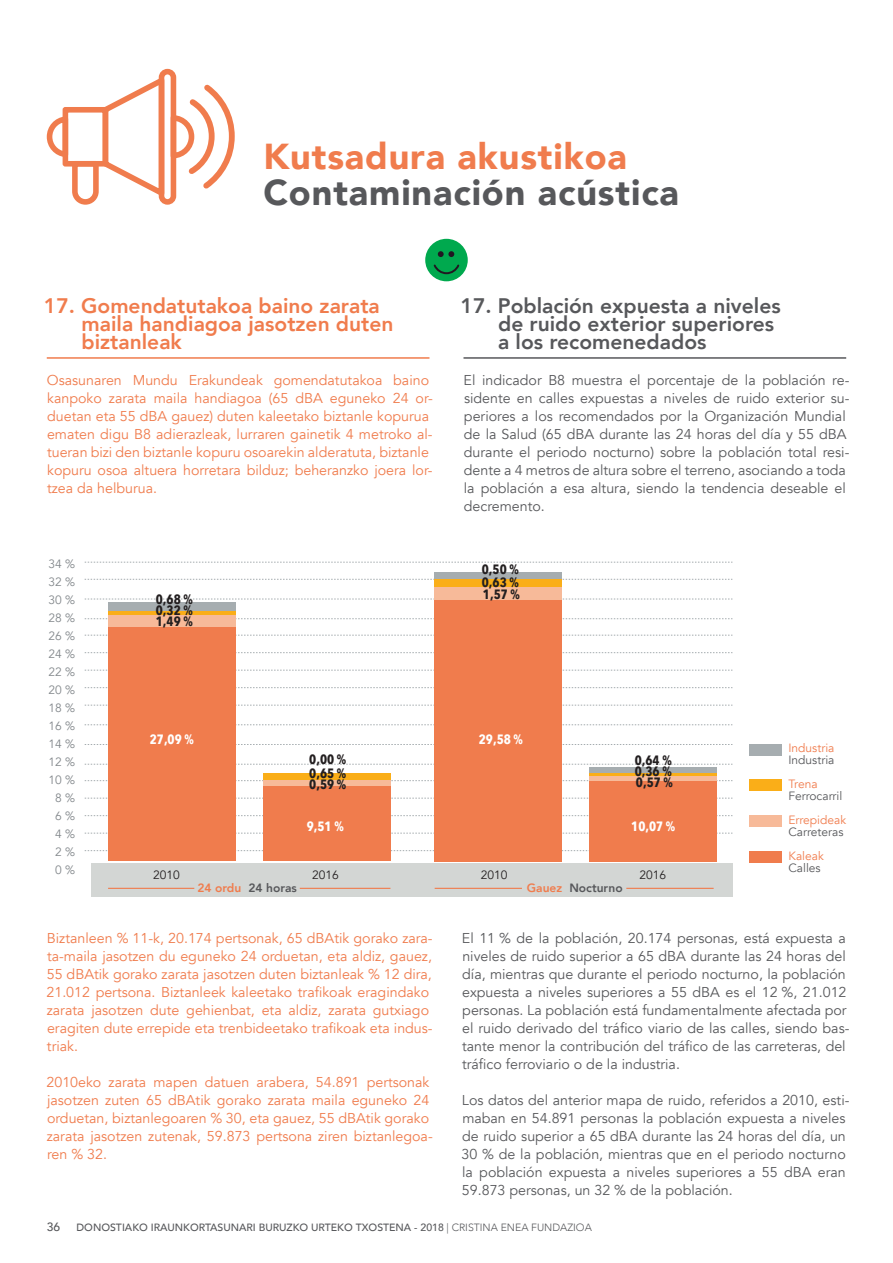
<style>
.page{position:relative;width:893px;height:1263px;background:#fff}
.page>*{position:absolute;margin:0;border:0;box-sizing:border-box;transform-origin:0 0}
.t1{font:900 36px "Avenir";letter-spacing:.025em;color:#57585b}
.t2{font:900 36px "Avenir";letter-spacing:.025em;color:#f07c4d}
.t3{font:800 21px/18px "Avenir";color:#57585b}
.t4{font:800 21px/18px "Avenir";color:#f07c4d}
.t5{font:14.25px/18px "Avenir";color:#57585b}
.t6{font:14.25px/18px "Avenir";color:#f07c4d}
.t7{font:700 13.5px "Avenir Next Condensed";color:#231f20}
.t8{font:700 13.5px "Avenir Next Condensed";color:#fff}
.t9{font:12px/18px "Avenir";color:#82878b;text-align:center}
.t10{font:12px "Avenir";color:#57585b}
.t11{font:12px "Avenir";color:#f07c4d}
.t12{font:800 12px "Avenir";color:#57585b}
.t13{font:12px "Avenir";color:#231f20}
.t14{font:500 12px "Avenir";color:#57585b}
.t15{font:500 10.5px "Avenir";color:#57585b}
.s1{color:#f07c4d}
.s2{font-weight:300}
</style>
<div class="page">
<hr style="left:463px;top:357px;width:383px;height:2px;background:#57585b">
<hr style="left:47px;top:357px;width:382px;height:2px;background:#f07c4d">
<svg style="left:85px;top:579px;width:647px;height:1px"></svg>
<svg style="left:85px;top:724px;width:647px;height:1px"></svg>
<svg style="left:85px;top:599px;width:647px;height:1px"></svg>
<svg style="left:85px;top:744px;width:647px;height:1px"></svg>
<svg style="left:85px;top:618px;width:647px;height:1px"></svg>
<svg style="left:85px;top:764px;width:647px;height:1px"></svg>
<svg style="left:85px;top:635px;width:647px;height:1px"></svg>
<svg style="left:85px;top:780px;width:647px;height:1px"></svg>
<svg style="left:85px;top:705px;width:647px;height:1px"></svg>
<svg style="left:85px;top:850px;width:504px;height:1px"></svg>
<svg style="left:85px;top:687px;width:647px;height:1px"></svg>
<svg style="left:85px;top:833px;width:647px;height:1px"></svg>
<svg style="left:85px;top:670px;width:647px;height:1px"></svg>
<svg style="left:85px;top:815px;width:647px;height:1px"></svg>
<svg style="left:85px;top:652px;width:647px;height:1px"></svg>
<svg style="left:85px;top:798px;width:647px;height:1px"></svg>
<svg style="left:85px;top:562px;width:647px;height:1px"></svg>
<div style="left:91px;top:862px;width:641px;height:34px;background:#d3d6d4"></div>
<div style="left:108px;top:626px;width:128px;height:235px;background:#f07c4d"></div>
<div style="left:263px;top:785px;width:127px;height:76px;background:#f07c4d"></div>
<div style="left:108px;top:614px;width:128px;height:12px;background:#f7ba99"></div>
<div style="left:263px;top:780px;width:127px;height:5px;background:#f7ba99"></div>
<div style="left:589px;top:775px;width:128px;height:6px;background:#f7ba99"></div>
<svg style="left:108px;top:610px;width:128px;height:4px"></svg>
<hr style="left:589px;top:772px;width:128px;height:3px;background:#faae18">
<div style="left:589px;top:781px;width:128px;height:80px;background:#f07c4d"></div>
<div style="left:435px;top:599px;width:127px;height:262px;background:#f07c4d"></div>
<div style="left:435px;top:587px;width:127px;height:12px;background:#f7ba99"></div>
<div style="left:435px;top:579px;width:127px;height:8px;background:#faae18"></div>
<div style="left:589px;top:767px;width:128px;height:5px;background:#a6adb0"></div>
<div style="left:108px;top:602px;width:128px;height:8px;background:#a6adb0"></div>
<div style="left:263px;top:773px;width:127px;height:7px;background:#faae18"></div>
<div style="left:435px;top:572px;width:127px;height:7px;background:#a6adb0"></div>
<div style="left:749px;top:851px;width:32px;height:11px;background:#f07c4d"></div>
<div style="left:749px;top:815px;width:32px;height:12px;background:#f7ba99"></div>
<div style="left:749px;top:780px;width:32px;height:11px;background:#faae18"></div>
<div style="left:749px;top:744px;width:32px;height:11px;background:#a6adb0"></div>
<div style="left:425px;top:239px;width:43px;height:42px;background:#00a94e;border-radius:50%"></div>
<svg style="left:438px;top:251px;width:16px;height:6px"></svg>
<svg style="left:433px;top:264px;width:27px;height:11px"></svg>
<svg style="left:46px;top:68px;width:189px;height:137px"></svg>
<hr style="left:108px;top:888px;width:86px;height:1px;background:#f07c4d">
<hr style="left:300px;top:888px;width:90px;height:1px;background:#f07c4d">
<hr style="left:626px;top:888px;width:88px;height:1px;background:#f07c4d">
<hr style="left:435px;top:888px;width:87px;height:1px;background:#f07c4d">
<h1 class="t2" style="left:263px;top:125px;width:365px">Kutsadura akustikoa</h1>
<h1 class="t1" style="left:263px;top:161px;width:417px">Contaminación acústica</h1>
<h2 class="t4" style="left:81px;top:296px;width:314px;text-indent:-38px">17. Gomendatutakoa baino zarata maila handiagoa jasotzen duten biztanleak</h2>
<p class="t6" style="left:47px;top:371px;width:387px">Osasunaren Mundu Erakundeak gomendatutakoa baino kanpoko zarata maila handiagoa (65 dBA eguneko 24 or&shy;duetan eta 55 dBA gauez) duten kaleetako biztanle kopurua ematen digu B8 adierazleak, lurraren gainetik 4 metroko al&shy;tueran bizi den biztanle kopuru osoarekin alderatuta, biztanle kopuru osoa altuera horretara bilduz; beheranzko joera lor&shy;tzea da helburua.</p>
<h2 class="t3" style="left:498px;top:296px;width:284px;text-indent:-37px">17. Población expuesta a niveles de ruido exterior superiores a los recomenedados</h2>
<p class="t5" style="left:464px;top:371px;width:387px">El indicador B8 muestra el porcentaje de la población re&shy;sidente en calles expuestas a niveles de ruido exterior su&shy;periores a los recomendados por la Organización Mundial de la Salud (65 dBA durante las 24 horas del día y 55 dBA durante el periodo nocturno) sobre la población total resi&shy;dente a 4 metros de altura sobre el terreno, asociando a toda la población a esa altura, siendo la tendencia deseable el decremento.</p>
<p class="t9" style="left:49px;top:555px;width:28px">34 %<br>32 %<br>30 %<br>28 %<br>26 %<br>24 %<br>22 %<br>20 %<br>18 %<br>16 %<br>14 %<br>12 %<br>10 %<br>8 %<br>6 %<br>4 %<br>2 %<br>0 %</p>
<p class="t7" style="left:156px;top:591px;width:38px">0,68 %</p>
<p class="t7" style="left:156px;top:602px;width:38px">0,32 %</p>
<p class="t7" style="left:156px;top:613px;width:38px">1,49 %</p>
<p class="t7" style="left:482px;top:561px;width:38px">0,50 %</p>
<p class="t7" style="left:482px;top:574px;width:38px">0,63 %</p>
<p class="t7" style="left:483px;top:586px;width:38px">1,57 %</p>
<p class="t8" style="left:150px;top:730px;width:46px">27,09 %</p>
<p class="t8" style="left:479px;top:730px;width:46px">29,58 %</p>
<p class="t7" style="left:309px;top:751px;width:38px">0,00 %</p>
<p class="t7" style="left:635px;top:752px;width:38px">0,64 %</p>
<p class="t7" style="left:309px;top:764px;width:38px">0,65 %</p>
<p class="t7" style="left:635px;top:763px;width:38px">0,36 %</p>
<p class="t7" style="left:309px;top:776px;width:38px">0,59 %</p>
<p class="t7" style="left:636px;top:774px;width:38px">0,57 %</p>
<p class="t8" style="left:307px;top:817px;width:38px">9,51 %</p>
<p class="t8" style="left:631px;top:817px;width:46px">10,07 %</p>
<p class="t13" style="left:153px;top:868px;width:28px">2010</p>
<p class="t13" style="left:312px;top:868px;width:28px">2016</p>
<p class="t13" style="left:481px;top:868px;width:28px">2010</p>
<p class="t13" style="left:640px;top:868px;width:28px">2016</p>
<p class="t12" style="left:197px;top:878px;width:101px"><span class="s1">24 ordu</span> 24 horas</p>
<p class="t12" style="left:527px;top:878px;width:97px"><span class="s1">Gauez</span> Nocturno</p>
<p class="t11" style="left:788px;top:741px;width:48px">Industria</p>
<p class="t10" style="left:788px;top:753px;width:48px">Industria</p>
<p class="t11" style="left:788px;top:777px;width:31px">Trena</p>
<p class="t10" style="left:788px;top:789px;width:55px">Ferrocarril</p>
<p class="t11" style="left:788px;top:813px;width:59px">Errepideak</p>
<p class="t10" style="left:788px;top:825px;width:57px">Carreteras</p>
<p class="t11" style="left:788px;top:849px;width:37px">Kaleak</p>
<p class="t10" style="left:788px;top:861px;width:34px">Calles</p>
<p class="t6" style="left:47px;top:929px;width:388px">Biztanleen % 11-k, 20.174 pertsonak, 65 dBAtik gorako zara&shy;ta-maila jasotzen du eguneko 24 orduetan, eta aldiz, gauez, 55 dBAtik gorako zarata jasotzen duten biztanleak % 12 dira, 21.012 pertsona. Biztanleek kaleetako trafikoak eragindako zarata jasotzen dute gehienbat, eta aldiz, zarata gutxiago eragiten dute errepide eta trenbideetako trafikoak eta indus&shy;triak.</p>
<p class="t6" style="left:47px;top:1073px;width:388px">2010eko zarata mapen datuen arabera, 54.891 pertsonak jasotzen zuten 65 dBAtik gorako zarata maila eguneko 24 orduetan, biztanlegoaren % 30, eta gauez, 55 dBAtik gorako zarata jasotzen zutenak, 59.873 pertsona ziren biztanlegoa&shy;ren % 32.</p>
<p class="t5" style="left:462px;top:929px;width:389px">El 11 % de la población, 20.174 personas, está expuesta a niveles de ruido superior a 65 dBA durante las 24 horas del día, mientras que durante el periodo nocturno, la población expuesta a niveles superiores a 55 dBA es el 12 %, 21.012 personas. La población está fundamentalmente afectada por el ruido derivado del tráfico viario de las calles, siendo bas&shy;tante menor la contribución del tráfico de las carreteras, del tráfico ferroviario o de la industria.</p>
<p class="t5" style="left:461px;top:1091px;width:389px">Los datos del anterior mapa de ruido, referidos a 2010, esti&shy;maban en 54.891 personas la población expuesta a niveles de ruido superior a 65 dBA durante las 24 horas del día, un 30 % de la población, mientras que en el periodo nocturno la población expuesta a niveles superiores a 55 dBA eran 59.873 personas, un 32 % de la población.</p>
<p class="t14" style="left:47px;top:1216px;width:15px">36</p>
<p class="t15" style="left:77px;top:1218px;width:517px">DONOSTIAKO IRAUNKORTASUNARI BURUZKO URTEKO TXOSTENA - 2018 <span class="s2">| CRISTINA ENEA FUNDAZIOA</span></p>
</div>
